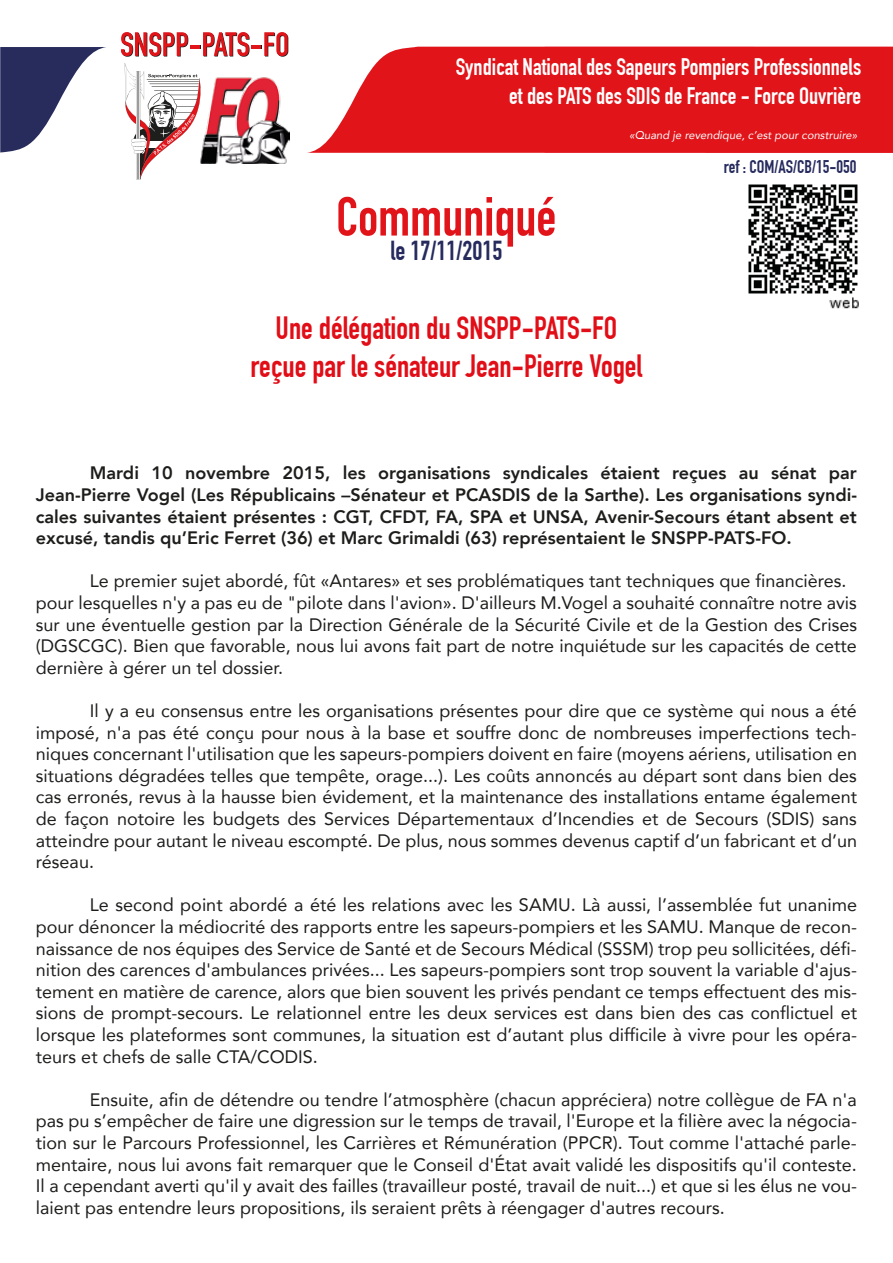
<style>
.page{position:relative;width:893px;height:1263px;background:#fff}
.page>*{position:absolute;margin:0;border:0;box-sizing:border-box;transform-origin:0 0}
.t1{font:700 31.5px/37.8px "DIN Condensed";color:#e20e17;text-align:center}
.t2{font:700 26.85px "DIN Condensed";color:#262a5d}
.t3{font:700 23.4px/28px "DIN Condensed";color:#fff;text-align:right}
.t4{font:18px/21.6px "Avenir";color:#1d1d1b;text-align:justify}
.t5{font:800 18px/21.6px "Avenir";color:#1d1d1b;text-align:justify}
.t6{font:700 18px "DIN Condensed";color:#262a5d}
.t7{font:italic 11.25px "Avenir";color:#fff}
</style>
<div class="page">
<img style="left:748px;top:184px;width:111px;height:125px">
<svg style="left:338px;top:197px;width:217px;height:50px"></svg>
<img style="left:201px;top:77px;width:88px;height:87px">
<hr style="left:136px;top:71px;width:4px;height:109px;background:#d2d2d1">
<svg style="left:125px;top:63px;width:76px;height:116px"></svg>
<svg style="left:121px;top:32px;width:167px;height:25px"></svg>
<div style="left:196px;top:164px;width:96px;height:17px;background:#fff"></div>
<svg style="left:307px;top:47px;width:586px;height:106px;background:#e3272c"></svg>
<svg style="left:0;top:47px;width:106px;height:106px"></svg>
<p class="t3" style="left:456px;top:53px;width:407px">Syndicat National des Sapeurs Pompiers Professionnels et des PATS des SDIS de France - Force Ouvrière</p>
<p class="t7" style="left:629px;top:129px;width:230px">«Quand je revendique, c’est pour construire»</p>
<h2 class="t2" style="left:391px;top:235px;width:113px">le 17/11/2015</h2>
<h1 class="t1" style="left:251px;top:309px;width:393px">Une délégation du SNSPP-PATS-FO reçue par le sénateur Jean-Pierre Vogel</h1>
<p class="t6" style="left:724px;top:156px;width:134px">ref : COM/AS/CB/15-050</p>
<p class="t5" style="left:36px;top:462px;width:823px;text-indent:54px">Mardi 10 novembre 2015, les organisations syndicales étaient reçues au sénat par Jean-Pierre Vogel (Les Républicains –Sénateur et PCASDIS de la Sarthe). Les organisations syndi&shy;cales suivantes étaient présentes : CGT, CFDT, FA, SPA et UNSA, Avenir-Secours étant absent et excusé, tandis qu’Eric Ferret (36) et Marc Grimaldi (63) représentaient le SNSPP-PATS-FO.</p>
<p class="t4" style="left:36px;top:570px;width:823px;text-align:left;text-indent:54px">Le premier sujet abordé, fût «Antares» et ses problématiques tant techniques que financières. pour lesquelles n'y a pas eu de "pilote dans l'avion». D'ailleurs M.Vogel a souhaité connaître notre avis sur une éventuelle gestion par la Direction Générale de la Sécurité Civile et de la Gestion des Crises (DGSCGC). Bien que favorable, nous lui avons fait part de notre inquiétude sur les capacités de cette dernière à gérer un tel dossier.</p>
<p class="t4" style="left:36px;top:699px;width:823px;text-indent:54px">Il y a eu consensus entre les organisations présentes pour dire que ce système qui nous a été imposé, n'a pas été conçu pour nous à la base et souffre donc de nombreuses imperfections tech&shy;niques concernant l'utilisation que les sapeurs-pompiers doivent en faire (moyens aériens, utilisation en situations dégradées telles que tempête, orage...). Les coûts annoncés au départ sont dans bien des cas erronés, revus à la hausse bien évidement, et la maintenance des installations entame également de façon notoire les budgets des Services Départementaux d’Incendies et de Secours (SDIS) sans atteindre pour autant le niveau escompté. De plus, nous sommes devenus captif d’un fabricant et d’un réseau.</p>
<p class="t4" style="left:36px;top:894px;width:823px;text-indent:54px">Le second point abordé a été les relations avec les SAMU. Là aussi, l’assemblée fut unanime pour dénoncer la médiocrité des rapports entre les sapeurs-pompiers et les SAMU. Manque de recon&shy;naissance de nos équipes des Service de Santé et de Secours Médical (SSSM) trop peu sollicitées, défi&shy;nition des carences d'ambulances privées... Les sapeurs-pompiers sont trop souvent la variable d'ajus&shy;tement en matière de carence, alors que bien souvent les privés pendant ce temps effectuent des mis&shy;sions de prompt-secours. Le relationnel entre les deux services est dans bien des cas conflictuel et lorsque les plateformes sont communes, la situation est d’autant plus difficile à vivre pour les opéra&shy;teurs et chefs de salle CTA/CODIS.</p>
<p class="t4" style="left:36px;top:1088px;width:823px;text-indent:54px">Ensuite, afin de détendre ou tendre l’atmosphère (chacun appréciera) notre collègue de FA n'a pas pu s’empêcher de faire une digression sur le temps de travail, l'Europe et la filière avec la négocia&shy;tion sur le Parcours Professionnel, les Carrières et Rémunération (PPCR). Tout comme l'attaché parle&shy;mentaire, nous lui avons fait remarquer que le Conseil d'État avait validé les dispositifs qu'il conteste.<br>Il a cependant averti qu'il y avait des failles (travailleur posté, travail de nuit...) et que si les élus ne vou&shy;laient pas entendre leurs propositions, ils seraient prêts à réengager d'autres recours.</p>
</div>
